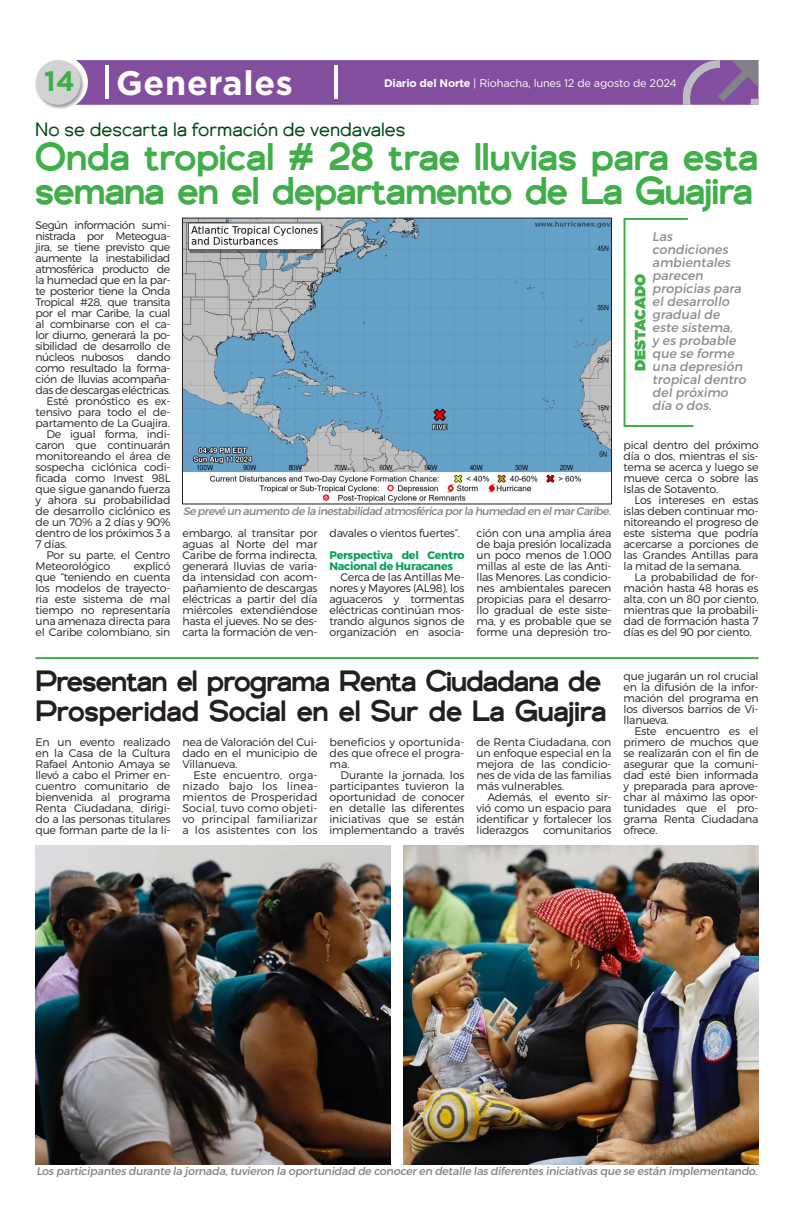
<style>
.page{position:relative;width:794px;height:1219px;background:#fff}
.page>*{position:absolute;margin:0;border:0;box-sizing:border-box;transform-origin:0 0}
.Título_medio_34pt{font:500 38px/34px "Genova";letter-spacing:-.02em;color:#40ae49}
.Capitular{font:700 34px "Gotham";letter-spacing:.02em;color:#fff}
.Titulo_Medio_30Pt{font:500 29px/30px "Genova";letter-spacing:-.03em;color:#231f20}
.Capitular-2{font:700 28px "Gotham";color:#40ae49}
.Antetitulo{font:19px "Genova";color:#004c13}
.Destacado_Segoe_Bold{font:900 15px "Gotham";color:#40ae49}
.Destacado{font:12.6px/13px "Trueno Rg It";color:#8a8c8f}
.Texto{font:11px/11px "Trueno Lt";letter-spacing:-.02em;color:#231f20;text-align:justify}
.Texto_sin_sangrias{font:11px/11px "Trueno Lt";letter-spacing:-.02em;color:#231f20;text-align:justify}
.Pié_de_foto{font:11px "Trueno Rg It";letter-spacing:-.02em;color:#808285}
.Pié_de_foto-2{font:11px "Trueno Rg It";letter-spacing:-.05em;color:#808285}
.Texto-2{font:11px "Gotham";letter-spacing:-.02em;color:#fff}
.Intertítulo{font:11px/11px "Trueno Bd";letter-spacing:-.02em;color:#009f4f}
.s1{font-weight:700}
</style>
<div class="page">
<svg style="left:85px;top:60px;width:673px;height:45px;background:#8652a0"></svg>
<div style="left:35px;top:59px;width:50px;height:51px;background:#231f20;opacity:.45"></div>
<div style="left:36px;top:60px;width:44px;height:45px;background:#d1d2d4;border-radius:50%"></div>
<hr style="left:105px;top:66px;width:4px;height:33px;background:#fff">
<hr style="left:334px;top:66px;width:4px;height:33px;background:#fff">
<img style="left:184px;top:220px;width:425px;height:282px">
<svg style="left:623px;top:218px;width:71px;height:209px"></svg>
<hr style="left:35px;top:657px;width:723px;height:2px;background:#40ae49">
<img style="left:35px;top:845px;width:356px;height:319px">
<img style="left:403px;top:845px;width:355px;height:319px">
<p class="Capitular" style="left:116px;top:61px;width:178px">Generales</p>
<p class="Capitular-2" style="left:44px;top:62px;width:32px">14</p>
<p class="Texto-2" style="left:384px;top:76px;width:294px"><span class="s1">Diario del Norte</span> | Riohacha, lunes 12 de agosto de 2024</p>
<p class="Antetitulo" style="left:35px;top:119px;width:372px">No se descarta la formación de vendavales</p>
<p class="Título_medio_34pt" style="left:35px;top:140px;width:724px">Onda tropical # 28 trae lluvias para esta semana en el departamento de La Guajira</p>
<p class="Texto_sin_sangrias" style="left:35px;top:219px;width:136px">Según información sumi&shy;nistrada por Meteogua&shy;jira, se tiene previsto que aumente la inestabilidad atmosférica producto de la humedad que en la par&shy;te posterior tiene la Onda Tropical #28, que transita por el mar Caribe, la cual al combinarse con el ca&shy;lor diurno, generará la po&shy;sibilidad de desarrollo de núcleos nubosos dando como resultado la forma&shy;ción de lluvias acompaña&shy;das de descargas eléctricas.</p>
<p class="Texto" style="left:35px;top:395px;width:136px;text-indent:11px">Esté pronóstico es ex&shy;tensivo para todo el de&shy;partamento de La Guajira.</p>
<p class="Texto" style="left:35px;top:428px;width:136px;text-indent:11px">De igual forma, indi&shy;caron que continuarán monitoreando el área de sospecha ciclónica codi&shy;ficada como Invest 98L que sigue ganando fuerza y ahora su probabilidad de desarrollo ciclónico es de un 70% a 2 días y 90% dentro de los próximos 3 a 7 días.</p>
<p class="Texto" style="left:35px;top:549px;width:136px;text-indent:11px">Por su parte, el Centro<br>Meteorológico</p>
<p class="Texto" style="left:35px;top:560px;width:136px;text-indent:98px">explicó que “teniendo en cuenta los modelos de trayecto&shy;ria este sistema de mal tiempo no representaría una amenaza directa para el Caribe colombiano, sin</p>
<p class="Pié_de_foto-2" style="left:183px;top:504px;width:429px">Se prevé un aumento de la inestabilidad atmosférica por la humedad en el mar Caribe.</p>
<p class="Texto" style="left:182px;top:527px;width:136px">embargo, al transitar por aguas al Norte del mar Caribe de forma indirecta, generará lluvias de varia&shy;da intensidad con acom&shy;pañamiento de descargas eléctricas a partir del día miércoles extendiéndose hasta el jueves. No se des&shy;carta la formación de ven-</p>
<p class="Texto" style="left:329px;top:527px;width:132px">davales o vientos fuertes”.</p>
<p class="Intertítulo" style="left:329px;top:550px;width:136px">Perspectiva del Centro<br>Nacional de Huracanes</p>
<p class="Texto" style="left:329px;top:571px;width:136px;text-indent:11px">Cerca de las Antillas Me&shy;nores y Mayores (AL98), los aguaceros y tormentas eléctricas continúan mos&shy;trando algunos signos de organización en asocia-</p>
<p class="Texto" style="left:476px;top:527px;width:136px">ción con una amplia área de baja presión localizada un poco menos de 1.000 millas al este de las Anti&shy;llas Menores. Las condicio&shy;nes ambientales parecen propicias para el desarro&shy;llo gradual de este siste&shy;ma, y es probable que se forme una depresión tro-</p>
<p class="Destacado" style="left:652px;top:230px;width:95px">Las condiciones ambientales parecen propicias para el desarrollo gradual de este sistema,<br>y es probable que se forme una depresión tropical dentro del próximo día o dos.</p>
<p class="Destacado_Segoe_Bold" style="left:629px;top:371px;width:98px;rotate:-90deg">DESTACADO</p>
<p class="Texto" style="left:623px;top:439px;width:136px">pical dentro del próximo día o dos, mientras el sis&shy;tema se acerca y luego se mueve cerca o sobre las Islas de Sotavento.</p>
<p class="Texto" style="left:623px;top:494px;width:136px;text-indent:11px">Los intereses en estas islas deben continuar mo&shy;nitoreando el progreso de este sistema que podría acercarse a porciones de las Grandes Antillas para la mitad de la semana.</p>
<p class="Texto" style="left:623px;top:571px;width:136px;text-indent:11px">La probabilidad de for&shy;mación hasta 48 horas es alta, con un 80 por ciento, mientras que la probabili&shy;dad de formación hasta 7 días es del 90 por ciento.</p>
<p class="Titulo_Medio_30Pt" style="left:35px;top:666px;width:572px">Presentan el programa Renta Ciudadana de<br>Prosperidad Social en el Sur de La Guajira</p>
<p class="Texto_sin_sangrias" style="left:35px;top:736px;width:136px">En un evento realizado en la Casa de la Cultura Rafael Antonio Amaya se llevó a cabo el Primer en&shy;cuentro comunitario de bienvenida al programa Renta Ciudadana, dirigi&shy;do a las personas titulares que forman parte de la lí-</p>
<p class="Texto_sin_sangrias" style="left:182px;top:736px;width:136px">nea de Valoración del Cui&shy;dado en el municipio de Villanueva.</p>
<p class="Texto" style="left:182px;top:769px;width:136px;text-indent:11px">Este encuentro, orga&shy;nizado bajo los linea&shy;mientos de Prosperidad Social, tuvo como objeti&shy;vo principal familiarizar a los asistentes con los</p>
<p class="Texto" style="left:329px;top:736px;width:136px">beneficios y oportunida&shy;des que ofrece el progra&shy;ma.</p>
<p class="Texto" style="left:329px;top:769px;width:136px;text-indent:11px">Durante la jornada, los participantes tuvieron la oportunidad de conocer en detalle las diferentes iniciativas que se están implementando a través</p>
<p class="Texto" style="left:476px;top:736px;width:136px">de Renta Ciudadana, con un enfoque especial en la mejora de las condicio&shy;nes de vida de las familias más vulnerables.</p>
<p class="Texto" style="left:476px;top:791px;width:136px;text-indent:11px">Además, el evento sir&shy;vió como un espacio para identificar y fortalecer los liderazgos</p>
<p class="Texto" style="left:543px;top:824px;width:70px">comunitarios</p>
<p class="Texto" style="left:623px;top:670px;width:136px">que jugarán un rol crucial en la difusión de la infor&shy;mación del programa en los diversos barrios de Vi&shy;llanueva.</p>
<p class="Texto" style="left:623px;top:725px;width:136px;text-indent:11px">Este encuentro es el primero de muchos que se realizarán con el fin de asegurar que la comuni&shy;dad esté bien informada y preparada para aprove&shy;char al máximo las opor&shy;tunidades que el pro&shy;grama Renta Ciudadana ofrece.</p>
<p class="Pié_de_foto" style="left:36px;top:1164px;width:723px">Los participantes durante la jornada, tuvieron la oportunidad de conocer en detalle las diferentes iniciativas que se están implementando.</p>
</div>
